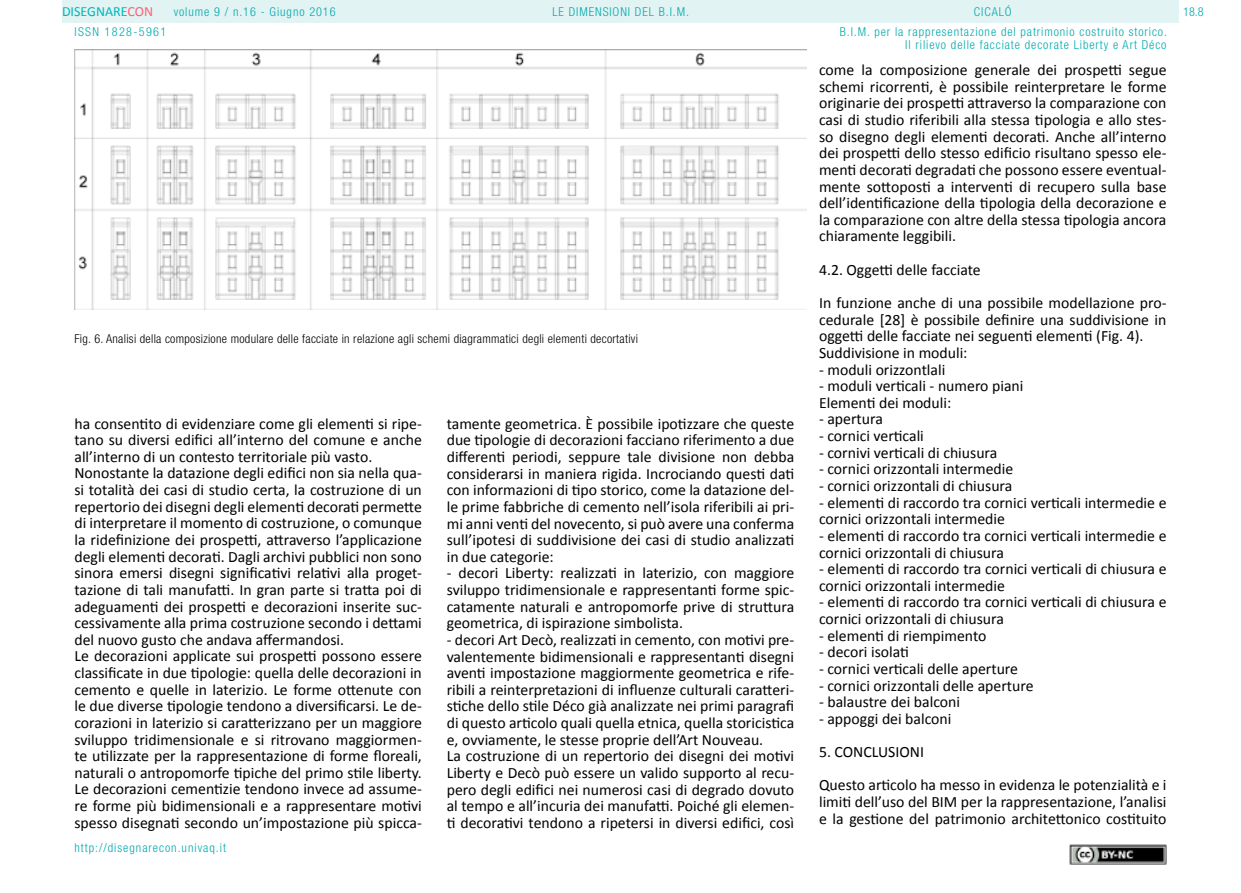
<style>
.page{position:relative;width:1241px;height:893px;background:#fff}
.page>*{position:absolute;margin:0;border:0;box-sizing:border-box;transform-origin:0 0}
.t1{font:15.75px/16.6px "Calibri";color:#000}
.t2{font:14px "Calibri";color:#00b7bb}
.t3{font:300 condensed 12.25px/19.4px "Helvetica Neue LT Std";letter-spacing:.075em;color:#00aaad}
.t4{font:300 condensed 12.25px "Helvetica Neue LT Std";letter-spacing:.025em;color:#000}
.t5{font:300 condensed 12.25px "Helvetica Neue LT Std";letter-spacing:.11em;color:#00aaad}
.s1{color:#fb6275}
</style>
<div class="page">
<div style="left:62px;top:0;width:1116px;height:23px;background:#e2f3f3"></div>
<img style="left:1069px;top:845px;width:97px;height:19px">
<img style="left:74px;top:50px;width:732px;height:259px">
<p class="t2" style="left:62px;top:3px;width:93px">DISEGNARE<span class="s1">CON</span></p>
<p class="t3" style="left:839px;top:2px;width:328px;text-indent:134px">CICALÓ<br>B.I.M. per la rappresentazione del patrimonio costruito storico.</p>
<p class="t3" style="left:905px;top:35px;width:263px">Il rilievo delle facciate decorate Liberty e Art Déco</p>
<p class="t3" style="left:174px;top:2px;width:163px">volume 9 / n.16 - Giugno 2016</p>
<p class="t3" style="left:552px;top:2px;width:138px">LE DIMENSIONI DEL B.I.M.</p>
<p class="t3" style="left:1182px;top:2px;width:22px">18.8</p>
<p class="t5" style="left:74px;top:24px;width:93px">ISSN 1828-5961</p>
<p class="t4" style="left:74px;top:331px;width:565px">Fig. 6. Analisi della composizione modulare delle facciate in relazione agli schemi diagrammatici degli elementi decortativi</p>
<p class="t1" style="left:74px;top:415px;width:349px">ha consentito di evidenziare come gli elementi si ripe&shy;tano su diversi edifici all’interno del comune e anche all’interno di un contesto territoriale più vasto.<br>Nonostante la datazione degli edifici non sia nella qua&shy;si totalità dei casi di studio certa, la costruzione di un repertorio dei disegni degli elementi decorati permette di interpretare il momento di costruzione, o comunque la ridefinizione dei prospetti, attraverso l’applicazione degli elementi decorati. Dagli archivi pubblici non sono sinora emersi disegni significativi relativi alla proget&shy;tazione di tali manufatti. In gran parte si tratta poi di adeguamenti dei prospetti e decorazioni inserite suc&shy;cessivamente alla prima costruzione secondo i dettami del nuovo gusto che andava affermandosi.<br>Le decorazioni applicate sui prospetti possono essere classificate in due tipologie: quella delle decorazioni in cemento e quelle in laterizio. Le forme ottenute con le due diverse tipologie tendono a diversificarsi. Le de&shy;corazioni in laterizio si caratterizzano per un maggiore sviluppo tridimensionale e si ritrovano maggiormen&shy;te utilizzate per la rappresentazione di forme floreali, naturali o antropomorfe tipiche del primo stile liberty.<br>Le decorazioni cementizie tendono invece ad assume&shy;re forme più bidimensionali e a rappresentare motivi spesso disegnati secondo un’impostazione più spicca-</p>
<p class="t1" style="left:446px;top:415px;width:349px;text-align:justify">tamente geometrica. È possibile ipotizzare che queste due tipologie di decorazioni facciano riferimento a due differenti periodi, seppure tale divisione non debba considerarsi in maniera rigida. Incrociando questi dati con informazioni di tipo storico, come la datazione del&shy;le prime fabbriche di cemento nell’isola riferibili ai pri&shy;mi anni venti del novecento, si può avere una conferma sull’ipotesi di suddivisione dei casi di studio analizzati in due categorie:</p>
<p class="t1" style="left:446px;top:565px;width:349px;text-align:justify">- decori Liberty: realizzati in laterizio, con maggiore sviluppo tridimensionale e rappresentanti forme spic&shy;catamente naturali e antropomorfe prive di struttura geometrica, di ispirazione simbolista.</p>
<p class="t1" style="left:446px;top:631px;width:349px">- decori Art Decò, realizzati in cemento, con motivi pre&shy;valentemente bidimensionali e rappresentanti disegni aventi impostazione maggiormente geometrica e rife&shy;ribili a reinterpretazioni di influenze culturali caratteri&shy;stiche dello stile Déco già analizzate nei primi paragrafi di questo articolo quali quella etnica, quella storicistica e, ovviamente, le stesse proprie dell’Art Nouveau.<br>La costruzione di un repertorio dei disegni dei motivi Liberty e Decò può essere un valido supporto al recu&shy;pero degli edifici nei numerosi casi di degrado dovuto al tempo e all’incuria dei manufatti. Poiché gli elemen&shy;ti decorativi tendono a ripetersi in diversi edifici, così</p>
<p class="t3" style="left:74px;top:838px;width:153px">http://disegnarecon.univaq.it</p>
<p class="t1" style="left:819px;top:62px;width:349px;text-align:justify">come la composizione generale dei prospetti segue schemi ricorrenti, è possibile reinterpretare le forme originarie dei prospetti attraverso la comparazione con casi di studio riferibili alla stessa tipologia e allo stes&shy;so disegno degli elementi decorati. Anche all’interno dei prospetti dello stesso edificio risultano spesso ele&shy;menti decorati degradati che possono essere eventual&shy;mente sottoposti a interventi di recupero sulla base dell’identificazione della tipologia della decorazione e la comparazione con altre della stessa tipologia ancora chiaramente leggibili.</p>
<p class="t1" style="left:819px;top:253px;width:349px;line-height:33.2px">4.2. Oggetti delle facciate<br>In funzione anche di una possibile modellazione pro-</p>
<p class="t1" style="left:819px;top:311px;width:349px">cedurale [28] è possibile definire una suddivisione in oggetti delle facciate nei seguenti elementi (Fig. 4).<br>Suddivisione in moduli:</p>
<p class="t1" style="left:819px;top:361px;width:128px">- moduli orizzontlali</p>
<p class="t1" style="left:819px;top:378px;width:206px">- moduli verticali - numero piani<br>Elementi dei moduli:</p>
<p class="t1" style="left:819px;top:411px;width:65px">- apertura</p>
<p class="t1" style="left:819px;top:428px;width:106px">- cornici verticali</p>
<p class="t1" style="left:819px;top:444px;width:180px">- cornivi verticali di chiusura</p>
<p class="t1" style="left:819px;top:461px;width:196px">- cornici orizzontali intermedie</p>
<p class="t1" style="left:819px;top:477px;width:195px">- cornici orizzontali di chiusura</p>
<p class="t1" style="left:819px;top:494px;width:349px">- elementi di raccordo tra cornici verticali intermedie e cornici orizzontali intermedie</p>
<p class="t1" style="left:819px;top:527px;width:349px">- elementi di raccordo tra cornici verticali intermedie e cornici orizzontali di chiusura</p>
<p class="t1" style="left:819px;top:561px;width:349px">- elementi di raccordo tra cornici verticali di chiusura e cornici orizzontali intermedie</p>
<p class="t1" style="left:819px;top:594px;width:349px">- elementi di raccordo tra cornici verticali di chiusura e cornici orizzontali di chiusura</p>
<p class="t1" style="left:819px;top:627px;width:169px">- elementi di riempimento</p>
<p class="t1" style="left:819px;top:644px;width:91px">- decori isolati</p>
<p class="t1" style="left:819px;top:660px;width:200px">- cornici verticali delle aperture</p>
<p class="t1" style="left:819px;top:677px;width:216px">- cornici orizzontali delle aperture</p>
<p class="t1" style="left:819px;top:694px;width:143px">- balaustre dei balconi</p>
<p class="t1" style="left:819px;top:710px;width:134px">- appoggi dei balconi</p>
<p class="t1" style="left:819px;top:735px;width:349px;line-height:33.2px">5. CONCLUSIONI<br>Questo articolo ha messo in evidenza le potenzialità e i</p>
<p class="t1" style="left:819px;top:793px;width:349px">limiti dell’uso del BIM per la rappresentazione, l’analisi e la gestione del patrimonio architettonico costituito</p>
</div>
